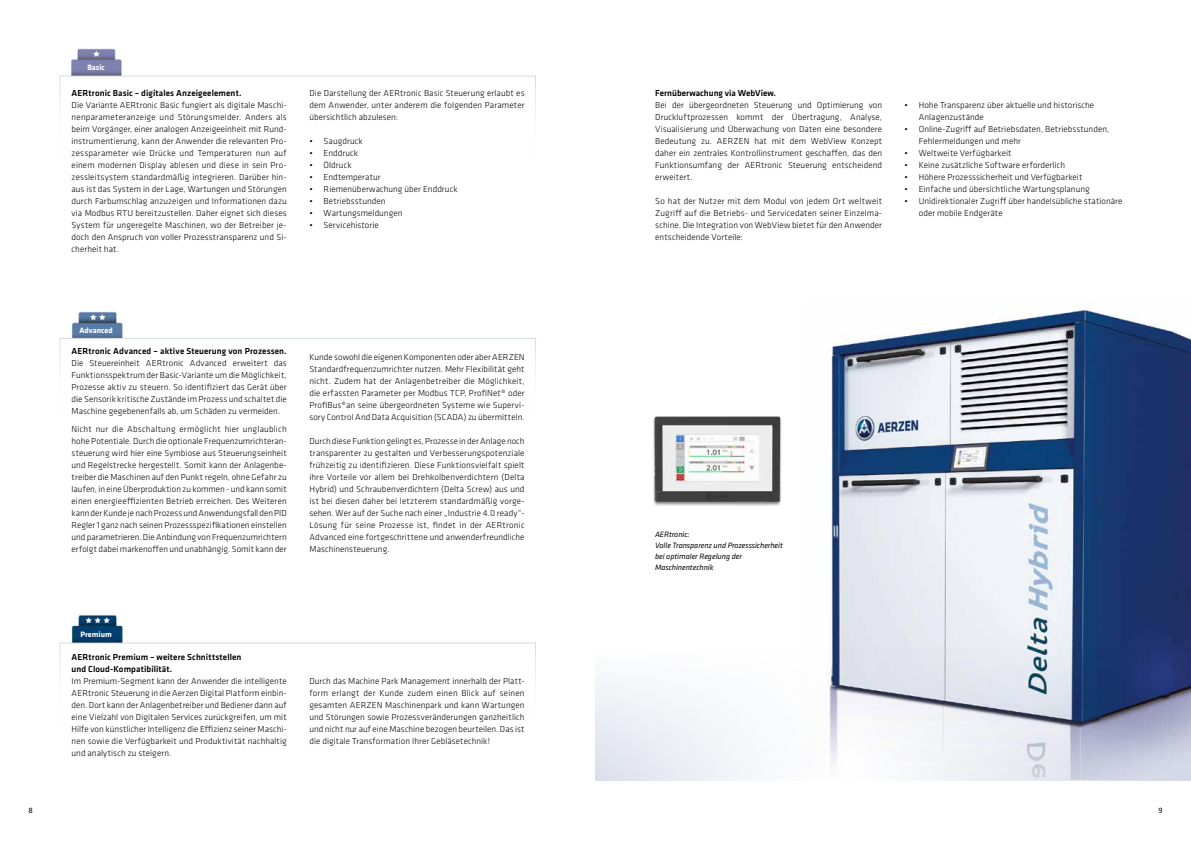
<style>
.page{position:relative;width:1191px;height:842px;background:#fff}
.page>*{position:absolute;margin:0;border:0;box-sizing:border-box;transform-origin:0 0}
.t1{font:300 9px/12px "Klavika";letter-spacing:.005em;color:#000;text-align:justify}
.t2{font:500 9px/12px "Klavika";letter-spacing:.01em;color:#000}
.t3{font:italic 8px/11px "Klavika";letter-spacing:-.005em;color:#020203}
.t4{font:700 8px "Klavika";color:#fff}
.t5{font:8px "Klavika";color:#000}
</style>
<div class="page">
<div style="left:595px;top:648px;width:596px;height:132px;background:linear-gradient(to bottom,#fefefe,#ebeef4)"></div>
<img style="left:803px;top:307px;width:388px;height:473px">
<img style="left:653px;top:399px;width:153px;height:123px">
<img style="left:72px;top:48px;width:51px;height:28px">
<div style="left:60px;top:76px;width:476px;height:86px;border:1px solid #fff"></div>
<img style="left:72px;top:312px;width:51px;height:26px">
<div style="left:60px;top:338px;width:476px;height:82px;border:1px solid #fff"></div>
<img style="left:72px;top:614px;width:51px;height:29px">
<div style="left:60px;top:643px;width:476px;height:86px;border:1px solid #fff"></div>
<p class="t4" style="left:87px;top:63px;width:19px">Basic</p>
<p class="t2" style="left:72px;top:87px;width:171px">AERtronic Basic – digitales Anzeigeelement.</p>
<p class="t1" style="left:72px;top:99px;width:217px">Die Variante AERtronic Basic fungiert als digitale Maschi&shy;nenparameteranzeige und Störungsmelder. Anders als beim Vorgänger, einer analogen Anzeigeeinheit mit Rund&shy;instrumentierung, kann der Anwender die relevanten Pro&shy;zessparameter wie Drücke und Temperaturen nun auf einem modernen Display ablesen und diese in sein Pro&shy;zessleitsystem standardmäßig integrieren. Darüber hin&shy;aus ist das System in der Lage, Wartungen und Störungen durch Farbumschlag anzuzeigen und Informationen dazu via Modbus RTU bereitzustellen. Daher eignet sich dieses System für ungeregelte Maschinen, wo der Betreiber je&shy;doch den Anspruch von voller Prozesstransparenz und Si&shy;cherheit hat.</p>
<p class="t1" style="left:309px;top:87px;width:217px">Die Darstellung der AERtronic Basic Steuerung erlaubt es dem Anwender, unter anderem die folgenden Parameter übersichtlich abzulesen:</p>
<p class="t1" style="left:309px;top:135px;width:55px">• Saugdruck</p>
<p class="t1" style="left:309px;top:147px;width:50px">• Enddruck</p>
<p class="t1" style="left:309px;top:159px;width:44px">• Öldruck</p>
<p class="t1" style="left:309px;top:171px;width:73px">• Endtemperatur</p>
<p class="t1" style="left:309px;top:183px;width:150px">• Riemenüberwachung über Enddruck</p>
<p class="t1" style="left:309px;top:195px;width:78px">• Betriebsstunden</p>
<p class="t1" style="left:309px;top:207px;width:94px">• Wartungsmeldungen</p>
<p class="t1" style="left:309px;top:219px;width:71px">• Servicehistorie</p>
<p class="t4" style="left:80px;top:326px;width:35px">Advanced</p>
<p class="t2" style="left:72px;top:346px;width:217px">AERtronic Advanced – aktive Steuerung von Prozessen.</p>
<p class="t1" style="left:72px;top:358px;width:217px">Die Steuereinheit AERtronic Advanced erweitert das Funktionsspektrum der Basic-Variante um die Möglichkeit, Prozesse aktiv zu steuern. So identifiziert das Gerät über die Sensorik kritische Zustände im Prozess und schaltet die Maschine gegebenenfalls ab, um Schäden zu vermeiden.</p>
<p class="t1" style="left:72px;top:423px;width:217px">Nicht nur die Abschaltung ermöglicht hier unglaublich hohe Potentiale. Durch die optionale Frequenzumrichteran&shy;steuerung wird hier eine Symbiose aus Steuerungseinheit und Regelstrecke hergestellt. Somit kann der Anlagenbe&shy;treiber die Maschinen auf den Punkt regeln, ohne Gefahr zu laufen, in eine Überproduktion zu kommen - und kann somit einen energieeffizienten Betrieb erreichen. Des Weiteren kann der Kunde je nach Prozess und Anwendungsfall den PID Regler 1 ganz nach seinen Prozessspezifikationen einstellen und parametrieren. Die Anbindung von Frequenzumrichtern erfolgt dabei markenoffen und unabhängig. Somit kann der</p>
<p class="t1" style="left:309px;top:351px;width:217px">Kunde sowohl die eigenen Komponenten oder aber AERZEN Standardfrequenzumrichter nutzen. Mehr Flexibilität geht nicht. Zudem hat der Anlagenbetreiber die Möglichkeit, die erfassten Parameter per Modbus TCP, ProfiNet® oder ProfiBus®an seine übergeordneten Systeme wie Supervi&shy;sory Control And Data Acquisition (SCADA) zu übermitteln.</p>
<p class="t1" style="left:309px;top:435px;width:217px">Durch diese Funktion gelingt es, Prozesse in der Anlage noch transparenter zu gestalten und Verbesserungspotenziale frühzeitig zu identifizieren. Diese Funktionsvielfalt spielt ihre Vorteile vor allem bei Drehkolbenverdichtern (Delta Hybrid) und Schraubenverdichtern (Delta Screw) aus und ist bei diesen daher bei letzterem standardmäßig vorge&shy;sehen. Wer auf der Suche nach einer „Industrie 4.0 ready“- Lösung für seine Prozesse ist, findet in der AERtronic Advanced eine fortgeschrittene und anwenderfreundliche Maschinensteuerung.</p>
<p class="t4" style="left:80px;top:630px;width:33px">Premium</p>
<p class="t2" style="left:72px;top:651px;width:171px">AERtronic Premium – weitere Schnittstellen und Cloud-Kompatibilität.</p>
<p class="t1" style="left:72px;top:675px;width:217px">Im Premium-Segment kann der Anwender die intelligente AERtronic Steuerung in die Aerzen Digital Platform einbin&shy;den. Dort kann der Anlagenbetreiber und Bediener dann auf eine Vielzahl von Digitalen Services zurückgreifen, um mit Hilfe von künstlicher Intelligenz die Effizienz seiner Maschi&shy;nen sowie die Verfügbarkeit und Produktivität nachhaltig und analytisch zu steigern.</p>
<p class="t1" style="left:309px;top:675px;width:217px">Durch das Machine Park Management innerhalb der Platt&shy;form erlangt der Kunde zudem einen Blick auf seinen gesamten AERZEN Maschinenpark und kann Wartungen und Störungen sowie Prozessveränderungen ganzheitlich und nicht nur auf eine Maschine bezogen beurteilen. Das ist die digitale Transformation Ihrer Gebläsetechnik!</p>
<p class="t2" style="left:655px;top:88px;width:122px">Fernüberwachung via WebView.</p>
<p class="t1" style="left:655px;top:100px;width:228px">Bei der übergeordneten Steuerung und Optimierung von Druckluftprozessen kommt der Übertragung, Analyse, Visualisierung und Überwachung von Daten eine besondere Bedeutung zu. AERZEN hat mit dem WebView Konzept daher ein zentrales Kontrollinstrument geschaffen, das den Funktionsumfang der AERtronic Steuerung entscheidend erweitert.</p>
<p class="t1" style="left:655px;top:195px;width:228px">So hat der Nutzer mit dem Modul von jedem Ort weltweit Zugriff auf die Betriebs- und Servicedaten seiner Einzelma&shy;schine. Die Integration von WebView bietet für den Anwender entscheidende Vorteile:</p>
<p class="t1" style="left:918px;top:99px;width:177px;text-indent:-14px">• Hohe Transparenz über aktuelle und historische<br>Anlagenzustände</p>
<p class="t1" style="left:918px;top:123px;width:192px;text-indent:-14px">• Online-Zugriff auf Betriebsdaten, Betriebsstunden,<br>Fehlermeldungen und mehr</p>
<p class="t1" style="left:904px;top:147px;width:108px">• Weltweite Verfügbarkeit</p>
<p class="t1" style="left:904px;top:159px;width:162px">• Keine zusätzliche Software erforderlich</p>
<p class="t1" style="left:904px;top:171px;width:179px">• Höhere Prozesssicherheit und Verfügbarkeit</p>
<p class="t1" style="left:904px;top:183px;width:187px">• Einfache und übersichtliche Wartungsplanung</p>
<p class="t1" style="left:918px;top:195px;width:205px;text-indent:-14px">• Unidirektionaler Zugriff über handelsübliche stationäre oder mobile Endgeräte</p>
<p class="t3" style="left:655px;top:529px;width:129px">AERtronic:<br>Volle Transparenz und Prozesssicherheit bei optimaler Regelung der<br>Maschinentechnik</p>
<p class="t5" style="left:28px;top:806px;width:6px">8</p>
<p class="t5" style="left:1158px;top:806px;width:6px">9</p>
</div>
